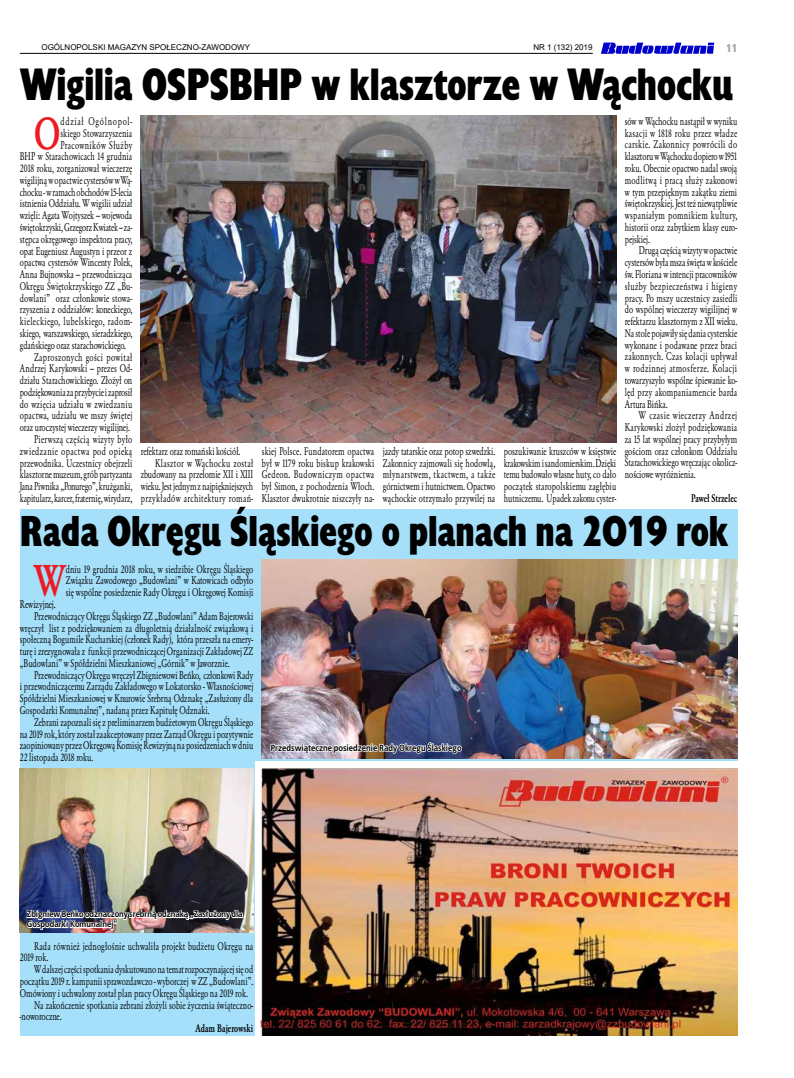
<style>
.page{position:relative;width:794px;height:1078px;background:#fff}
.page>*{position:absolute;margin:0;border:0;box-sizing:border-box;transform-origin:0 0}
.t1{font:43.7px "EFN Gilead Blk Cnd";letter-spacing:-.01em;color:#000}
.t2{font:41.7px "EFN Gilead Blk Cnd";letter-spacing:-.01em;color:#000}
.t3{font:700 40.6px "EFN Garamo Cnd";color:#ed1b23}
.t4{font:11px "EFN Gilead Blk Cnd";color:#a7a9ac}
.t5{font:10px/11.8px "EFN Garamo Cnd";letter-spacing:.005em;color:#000;text-align:justify}
.t6{font:10px "EFN Garamo Cnd";letter-spacing:.04em;color:#000}
.t7{font:10px "EFN Garamo Cnd";letter-spacing:.035em;color:#000}
.t8{font:10px "EFN Garamo Cnd";letter-spacing:.025em;color:#000}
.t9{font:700 10px "EFN Garamo Cnd";color:#000}
.t10{font:10px "EFN Garamo Cnd";letter-spacing:.03em;color:#000}
.t11{font:10px "EFN Garamo Cnd";letter-spacing:.075em;color:#000}
.t12{font:700 9px/10px "EFN Bureau";color:#000}
.t13{font:8px "Arial";color:#000}
</style>
<div class="page">
<svg style="left:601px;top:43px;width:113px;height:11px"></svg>
<hr style="left:20px;top:53px;width:573px;height:1px;background:#000">
<div style="left:20px;top:509px;width:717px;height:526px;background:#a5dff9"></div>
<img style="left:262px;top:559px;width:475px;height:199px">
<img style="left:20px;top:768px;width:233px;height:164px">
<img style="left:141px;top:115px;width:475px;height:327px">
<div style="left:255px;top:760px;width:482px;height:275px;background:#fff"></div>
<img style="left:260px;top:768px;width:477px;height:267px">
<img style="left:270px;top:720px;width:193px;height:41px">
<img style="left:25px;top:897px;width:219px;height:36px">
<p class="t13" style="left:42px;top:41px;width:210px">OGÓLNOPOLSKI MAGAZYN SPOŁECZNO-ZAWODOWY</p>
<p class="t13" style="left:533px;top:41px;width:61px">NR 1 (132) 2019</p>
<p class="t4" style="left:726px;top:41px;width:13px">11</p>
<h1 class="t1" style="left:20px;top:54px;width:715px">Wigilia OSPSBHP w klasztorze w Wąchocku</h1>
<h3 class="t3" style="left:34px;top:103px;width:28px">O</h3>
<p class="t11" style="left:60px;top:113px;width:73px">ddział Ogólnopol-</p>
<p class="t5" style="left:625px;top:115px;width:114px">sów w Wąchocku nastąpił w wyniku kasacji w 1818 roku przez władze carskie. Zakonnicy powrócili do klasztoru w Wąchocku dopiero w 1951 roku. Obecnie opactwo nadal swoją modlitwą i pracą służy zakonowi w tym przepięknym zakątku ziemi świętokrzyskiej. Jest też niewątpliwie wspaniałym pomnikiem kultury, historii oraz zabytkiem klasy euro&shy;pejskiej.</p>
<p class="t5" style="left:625px;top:244px;width:114px;text-indent:14px">Drugą częścią wizyty w opactwie cystersów była msza święta w kościele św. Floriana w intencji pracowników służby bezpieczeństwa i higieny pracy. Po mszy uczestnicy zasiedli do wspólnej wieczerzy wigilijnej w refektarzu klasztornym z XII wieku.<br>Na stole pojawiły się dania cysterskie wykonane i podawane przez braci zakonnych. Czas kolacji upływał w rodzinnej atmosferze. Kolacji towarzyszyło wspólne śpiewanie ko&shy;lęd przy akompaniamencie barda Artura Bińka.</p>
<p class="t5" style="left:625px;top:409px;width:114px;text-indent:14px">W czasie wieczerzy Andrzej Karykowski złożył podziękowania za 15 lat wspólnej pracy przybyłym gościom oraz członkom Oddziału Starachowickiego wręczając okolicz&shy;nościowe wyróżnienia.</p>
<p class="t9" style="left:691px;top:490px;width:47px">Paweł Strzelec</p>
<p class="t5" style="left:60px;top:126px;width:73px">skiego Stowarzyszenia</p>
<p class="t6" style="left:60px;top:137px;width:73px">Pracowników Służby</p>
<p class="t5" style="left:20px;top:150px;width:114px">BHP w Starachowicach 14 grudnia</p>
<p class="t5" style="left:20px;top:162px;width:114px">2018 roku, zorganizował wieczerzę</p>
<p class="t5" style="left:20px;top:174px;width:114px">wigilijną w opactwie cystersów w Wą-</p>
<p class="t5" style="left:20px;top:185px;width:114px">chocku - w ramach obchodów 15-lecia</p>
<p class="t5" style="left:20px;top:197px;width:114px">istnienia Oddziału. W wigilii udział</p>
<p class="t5" style="left:20px;top:209px;width:114px">wzięli: Agata Wojtyszek – wojewoda</p>
<p class="t5" style="left:20px;top:221px;width:114px">świętokrzyski, Grzegorz Kwiatek – za-</p>
<p class="t5" style="left:20px;top:232px;width:114px">stępca okręgowego inspektora pracy,</p>
<p class="t5" style="left:20px;top:244px;width:114px">opat Eugeniusz Augustyn i przeor z</p>
<p class="t5" style="left:20px;top:256px;width:114px">opactwa cystersów Wincenty Polek,</p>
<p class="t5" style="left:20px;top:268px;width:114px">Anna Bujnowska – przewodnicząca</p>
<p class="t5" style="left:20px;top:279px;width:114px">Okręgu Świętokrzyskiego ZZ „Bu-</p>
<p class="t5" style="left:20px;top:291px;width:114px">dowlani” oraz członkowie stowa-</p>
<p class="t5" style="left:20px;top:303px;width:114px">rzyszenia z oddziałów: koneckiego,</p>
<p class="t6" style="left:20px;top:313px;width:114px">kieleckiego, lubelskiego, radom-</p>
<p class="t5" style="left:20px;top:327px;width:114px">skiego, warszawskiego, sieradzkiego,</p>
<p class="t5" style="left:20px;top:338px;width:108px">gdańskiego oraz starachowickiego.</p>
<p class="t6" style="left:34px;top:349px;width:100px">Zaproszonych gości powitał</p>
<p class="t5" style="left:20px;top:362px;width:114px">Andrzej Karykowski – prezes Od-</p>
<p class="t5" style="left:20px;top:374px;width:114px">działu Starachowickiego. Złożył on</p>
<p class="t5" style="left:20px;top:385px;width:114px">podziękowania za przybycie i zaprosił</p>
<p class="t8" style="left:20px;top:396px;width:114px">do wzięcia udziału w zwiedzaniu</p>
<p class="t5" style="left:20px;top:409px;width:114px">opactwa, udziału we mszy świętej</p>
<p class="t5" style="left:20px;top:421px;width:112px">oraz uroczystej wieczerzy wigilijnej.</p>
<p class="t10" style="left:34px;top:431px;width:100px">Pierwszą częścią wizyty było</p>
<p class="t6" style="left:20px;top:443px;width:114px">zwiedzanie opactwa pod opieką</p>
<p class="t5" style="left:20px;top:456px;width:114px">przewodnika. Uczestnicy obejrzeli</p>
<p class="t5" style="left:20px;top:468px;width:114px">klasztorne muzeum, grób partyzanta</p>
<p class="t5" style="left:20px;top:480px;width:114px">Jana Piwnika „Ponurego”, krużganki,</p>
<p class="t5" style="left:20px;top:491px;width:114px">kapitularz, karcer, fraternię, wirydarz,</p>
<p class="t5" style="left:141px;top:444px;width:101px">refektarz oraz romański kościół.</p>
<p class="t7" style="left:155px;top:455px;width:100px">Klasztor w Wąchocku został</p>
<p class="t5" style="left:141px;top:468px;width:114px">zbudowany na przełomie XII i XIII</p>
<p class="t5" style="left:141px;top:480px;width:114px">wieku. Jest jednym z najpiękniejszych</p>
<p class="t7" style="left:141px;top:490px;width:114px">przykładów architektury romań-</p>
<p class="t5" style="left:262px;top:444px;width:114px">skiej Polsce. Fundatorem opactwa był w 1179 roku biskup krakowski Gedeon. Budowniczym opactwa był Simon, z pochodzenia Włoch.<br>Klasztor dwukrotnie niszczyły na-</p>
<p class="t5" style="left:383px;top:444px;width:114px">jazdy tatarskie oraz potop szwedzki.<br>Zakonnicy zajmowali się hodowlą, młynarstwem, tkactwem, a także górnictwem i hutnictwem. Opactwo wąchockie otrzymało przywilej na</p>
<p class="t5" style="left:504px;top:444px;width:114px">poszukiwanie kruszców w księstwie krakowskim i sandomierskim. Dzięki temu budowało własne huty, co dało początek staropolskiemu zagłębiu hutniczemu. Upadek zakonu cyster-</p>
<h2 class="t2" style="left:20px;top:502px;width:710px">Rada Okręgu Śląskiego o planach na 2019 rok</h2>
<h3 class="t3" style="left:34px;top:550px;width:33px">W</h3>
<p class="t5" style="left:66px;top:562px;width:189px">dniu 19 grudnia 2018 roku, w siedzibie Okręgu Śląskiego Związku Zawodowego „Budowlani” w Katowicach odbyło się wspólne posiedzenie Rady Okręgu i Okręgowej Komisji</p>
<p class="t5" style="left:20px;top:597px;width:38px">Rewizyjnej.</p>
<p class="t5" style="left:34px;top:609px;width:221px">Przewodniczący Okręgu Śląskiego ZZ „Budowlani” Adam Bajerowski</p>
<p class="t5" style="left:20px;top:621px;width:235px">wręczył list z podziękowaniem za długoletnią działalność związkową i</p>
<p class="t5" style="left:20px;top:633px;width:235px">społeczną Bogumile Kucharskiej (członek Rady), która przeszła na emery-</p>
<p class="t5" style="left:20px;top:644px;width:235px">turę i zrezygnowała z funkcji przewodniczącej Organizacji Zakładowej ZZ</p>
<p class="t5" style="left:20px;top:656px;width:211px">„Budowlani” w Spółdzielni Mieszkaniowej „Górnik” w Jaworznie.</p>
<p class="t5" style="left:34px;top:668px;width:221px">Przewodniczący Okręgu wręczył Zbigniewowi Beńko, członkowi Rady</p>
<p class="t5" style="left:20px;top:680px;width:235px">i przewodniczącemu Zarządu Zakładowego w Lokatorsko - Własnościowej</p>
<p class="t5" style="left:20px;top:692px;width:235px">Spółdzielni Mieszkaniowej w Knurowie Srebrną Odznakę „Zasłużony dla</p>
<p class="t5" style="left:20px;top:703px;width:191px">Gospodarki Komunalnej”, nadaną przez Kapitułę Odznaki.</p>
<p class="t5" style="left:34px;top:715px;width:221px">Zebrani zapoznali się z preliminarzem budżetowym Okręgu Śląskiego</p>
<p class="t5" style="left:20px;top:727px;width:235px">na 2019 rok, który został zaakceptowany przez Zarząd Okręgu i pozytywnie</p>
<p class="t5" style="left:20px;top:739px;width:235px">zaopiniowany przez Okręgową Komisję Rewizyjną na posiedzeniach w dniu</p>
<p class="t5" style="left:20px;top:750px;width:75px">22 listopada 2018 roku.</p>
<p class="t12" style="left:271px;top:742px;width:192px">Przedswiąteczne posiedzenie Rady Okregu Ślaskiego</p>
<p class="t12" style="left:27px;top:908px;width:217px">Zbigniew Beńko odznaczony srebrną odznaką „Zasłużony dla<br>Gospodarki Komunalnej”</p>
<p class="t5" style="left:20px;top:939px;width:235px;text-indent:14px">Rada również jednogłośnie uchwaliła projekt budżetu Okręgu na<br>2019 rok.</p>
<p class="t5" style="left:34px;top:962px;width:221px">W dalszej części spotkania dyskutowano na temat rozpoczynającej się od</p>
<p class="t5" style="left:20px;top:974px;width:235px">początku 2019 r. kampanii sprawozdawczo - wyborczej w ZZ „Budowlani”.</p>
<p class="t5" style="left:20px;top:986px;width:230px">Omówiony i uchwalony został plan pracy Okręgu Śląskiego na 2019 rok.</p>
<p class="t5" style="left:34px;top:998px;width:221px">Na zakończenie spotkania zebrani złożyli sobie życzenia świąteczno-</p>
<p class="t5" style="left:20px;top:1009px;width:43px">-noworoczne.</p>
<p class="t9" style="left:195px;top:1020px;width:59px">Adam Bajerowski</p>
</div>
